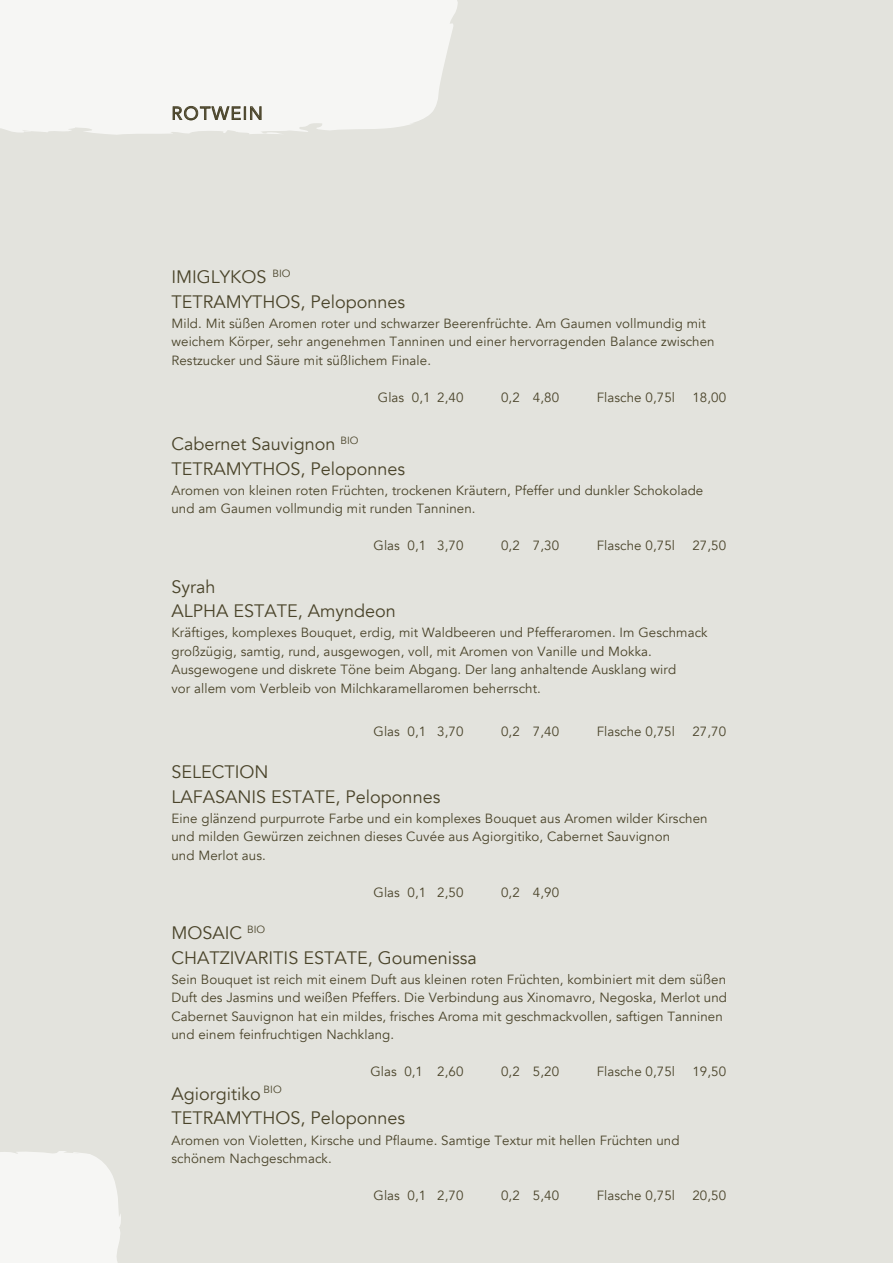
<style>
.page{position:relative;width:893px;height:1263px;background:#e3e3dd}
.page>*{position:absolute;margin:0;border:0;box-sizing:border-box;transform-origin:0 0}
.t1{font:18px/24.9px "Avenir";color:#4a442a}
.t2{font:18px "Avenir";letter-spacing:.085em;color:#4a442a}
.t3{font:13.35px/18.3px "Avenir";letter-spacing:.005em;color:#4a442a}
</style>
<div class="page">
<div style="left:0;top:0;width:458px;height:135px;background:#f6f6f4"></div>
<div style="left:0;top:1151px;width:121px;height:112px;background:#f6f6f4"></div>
<svg style="left:173px;top:105px;width:89px;height:16px"></svg>
<h1 class="t2" style="left:171px;top:103px;width:93px">ROTWEIN</h1>
<h1 class="t1" style="left:171px;top:265px;width:235px;line-height:24.5px">IMIGLYKOS <sup>BIO<br></sup>TETRAMYTHOS, Peloponnes</h1>
<p class="t3" style="left:171px;top:314px;width:545px">Mild. Mit süßen Aromen roter und schwarzer Beerenfrüchte. Am Gaumen vollmundig mit weichem Körper, sehr angenehmen Tanninen und einer hervorragenden Balance zwischen<br>Restzucker und Säure mit süßlichem Finale.</p>
<p class="t3" style="left:378px;top:389px;width:87px">Glas 0,1 2,40</p>
<p class="t3" style="left:501px;top:389px;width:60px">0,2 4,80</p>
<p class="t3" style="left:597px;top:389px;width:80px">Flasche 0,75l</p>
<p class="t3" style="left:692px;top:389px;width:35px">18,00</p>
<h1 class="t1" style="left:171px;top:432px;width:235px">Cabernet Sauvignon <sup>BIO<br></sup>TETRAMYTHOS, Peloponnes</h1>
<p class="t3" style="left:171px;top:481px;width:533px">Aromen von kleinen roten Früchten, trockenen Kräutern, Pfeffer und dunkler Schokolade und am Gaumen vollmundig mit runden Tanninen.</p>
<p class="t3" style="left:373px;top:537px;width:91px">Glas 0,1 3,70</p>
<p class="t3" style="left:501px;top:537px;width:60px">0,2 7,30</p>
<p class="t3" style="left:597px;top:537px;width:80px">Flasche 0,75l</p>
<p class="t3" style="left:692px;top:537px;width:35px">27,50</p>
<h1 class="t1" style="left:171px;top:574px;width:226px;line-height:24.5px">Syrah<br>ALPHA ESTATE, Amyndeon</h1>
<p class="t3" style="left:171px;top:624px;width:538px">Kräftiges, komplexes Bouquet, erdig, mit Waldbeeren und Pfefferaromen. Im Geschmack großzügig, samtig, rund, ausgewogen, voll, mit Aromen von Vanille und Mokka.<br>Ausgewogene und diskrete Töne beim Abgang. Der lang anhaltende Ausklang wird<br>vor allem vom Verbleib von Milchkaramellaromen beherrscht.</p>
<p class="t3" style="left:373px;top:723px;width:91px">Glas 0,1 3,70</p>
<p class="t3" style="left:501px;top:723px;width:60px">0,2 7,40</p>
<p class="t3" style="left:597px;top:723px;width:80px">Flasche 0,75l</p>
<p class="t3" style="left:692px;top:723px;width:35px">27,70</p>
<h1 class="t1" style="left:171px;top:760px;width:270px">SELECTION<br>LAFASANIS ESTATE, Peloponnes</h1>
<p class="t3" style="left:171px;top:809px;width:538px;line-height:18.8px">Eine glänzend purpurrote Farbe und ein komplexes Bouquet aus Aromen wilder Kirschen und milden Gewürzen zeichnen dieses Cuvée aus Agiorgitiko, Cabernet Sauvignon<br>und Merlot aus.</p>
<p class="t3" style="left:373px;top:884px;width:91px">Glas 0,1 2,50</p>
<p class="t3" style="left:501px;top:884px;width:60px">0,2 4,90</p>
<h1 class="t1" style="left:171px;top:921px;width:307px">MOSAIC <sup>BIO<br></sup>CHATZIVARITIS ESTATE, Goumenissa</h1>
<p class="t3" style="left:171px;top:970px;width:557px">Sein Bouquet ist reich mit einem Duft aus kleinen roten Früchten, kombiniert mit dem süßen Duft des Jasmins und weißen Pfeffers. Die Verbindung aus Xinomavro, Negoska, Merlot und Cabernet Sauvignon hat ein mildes, frisches Aroma mit geschmackvollen, saftigen Tanninen und einem feinfruchtigen Nachklang.</p>
<p class="t3" style="left:370px;top:1063px;width:95px">Glas 0,1 2,60</p>
<p class="t3" style="left:501px;top:1063px;width:60px">0,2 5,20</p>
<p class="t3" style="left:597px;top:1063px;width:80px">Flasche 0,75l</p>
<p class="t3" style="left:692px;top:1063px;width:35px">19,50</p>
<h1 class="t1" style="left:171px;top:1081px;width:235px">Agiorgitiko <sup>BIO<br></sup>TETRAMYTHOS, Peloponnes</h1>
<p class="t3" style="left:171px;top:1131px;width:510px">Aromen von Violetten, Kirsche und Pflaume. Samtige Textur mit hellen Früchten und schönem Nachgeschmack.</p>
<p class="t3" style="left:373px;top:1187px;width:91px">Glas 0,1 2,70</p>
<p class="t3" style="left:501px;top:1187px;width:60px">0,2 5,40</p>
<p class="t3" style="left:597px;top:1187px;width:80px">Flasche 0,75l</p>
<p class="t3" style="left:692px;top:1187px;width:35px">20,50</p>
</div>
